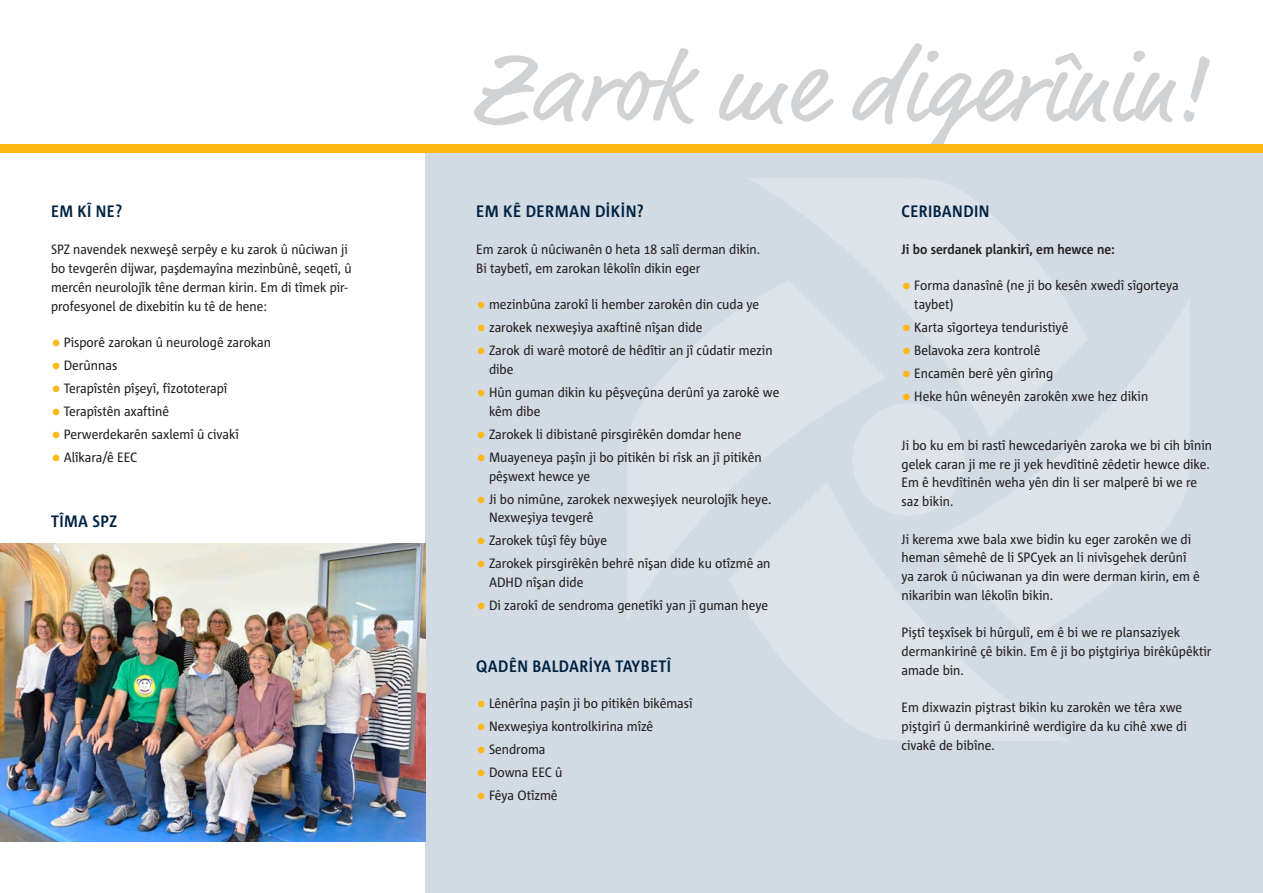
<style>
.page{position:relative;width:1263px;height:893px;background:#fff}
.page>*{position:absolute;margin:0;border:0;box-sizing:border-box;transform-origin:0 0}
.t1{font:99px "Market Pro";letter-spacing:.02em;color:#d1d2d4}
.t2{font:700 16.5px "Corpid C1 s S Cd";color:#002241}
.t3{font:13.5px/18.8px "Corpid C1 s S Cd";color:#231f20}
.t4{font:700 13.5px "Corpid C1 s S Cd";color:#231f20}
.s1{font-size:20.25px;color:#fcb814}
</style>
<div class="page">
<div style="left:0;top:145px;width:1263px;height:8px;background:#fcb814"></div>
<div style="left:425px;top:153px;width:838px;height:740px;background:#d2dae3"></div>
<img style="left:628px;top:179px;width:561px;height:561px">
<img style="left:0;top:543px;width:425px;height:299px">
<p class="t2" style="left:51px;top:201px;width:73px">EM KÎ NE?</p>
<p class="t3" style="left:51px;top:240px;width:302px">SPZ navendek nexweşê serpêy e ku zarok û nûciwan ji bo tevgerên dijwar, paşdemayîna mezinbûnê, seqetî, û mercên neurolojîk têne derman kirin. Em di tîmek pir&shy;profesyonel de dixebitin ku tê de hene:</p>
<p class="t3" style="left:51px;top:332px;width:222px"><span class="s1">•</span> Pisporê zarokan û neurologê zarokan</p>
<p class="t3" style="left:51px;top:355px;width:68px"><span class="s1">•</span> Derûnnas</p>
<p class="t3" style="left:51px;top:378px;width:178px"><span class="s1">•</span> Terapîstên pîşeyî, fîzototerapî</p>
<p class="t3" style="left:51px;top:401px;width:120px"><span class="s1">•</span> Terapîstên axaftinê</p>
<p class="t3" style="left:51px;top:424px;width:189px"><span class="s1">•</span> Perwerdekarên saxlemî û civakî</p>
<p class="t3" style="left:51px;top:447px;width:88px"><span class="s1">•</span> Alîkara/ê EEC</p>
<p class="t2" style="left:51px;top:511px;width:68px">TÎMA SPZ</p>
<p class="t1" style="left:473px;top:22px;width:733px">Zarok me digerînin!</p>
<p class="t2" style="left:476px;top:201px;width:169px">EM KÊ DERMAN DİKİN?</p>
<p class="t3" style="left:476px;top:240px;width:285px">Em zarok û nûciwanên 0 heta 18 salî derman dikin.</p>
<p class="t3" style="left:476px;top:259px;width:226px">Bi taybetî, em zarokan lêkolîn dikin eger</p>
<p class="t3" style="left:476px;top:295px;width:284px"><span class="s1">•</span> mezinbûna zarokî li hember zarokên din cuda ye</p>
<p class="t3" style="left:476px;top:318px;width:228px"><span class="s1">•</span> zarokek nexweşiya axaftinê nîşan dide</p>
<p class="t3" style="left:489px;top:341px;width:285px;text-indent:-13px"><span class="s1">•</span> Zarok di warê motorê de hêdîtir an jî cûdatir mezin dibe</p>
<p class="t3" style="left:489px;top:382px;width:292px;text-indent:-13px"><span class="s1">•</span> Hûn guman dikin ku pêşveçûna derûnî ya zarokê we kêm dibe</p>
<p class="t3" style="left:476px;top:424px;width:267px"><span class="s1">•</span> Zarokek li dibistanê pirsgirêkên domdar hene</p>
<p class="t3" style="left:489px;top:447px;width:274px;text-indent:-13px"><span class="s1">•</span> Muayeneya paşîn ji bo pitikên bi rîsk an jî pitikên pêşwext hewce ye</p>
<p class="t3" style="left:489px;top:489px;width:284px;text-indent:-13px"><span class="s1">•</span> Ji bo nimûne, zarokek nexweşiyek neurolojîk heye.<br>Nexweşiya tevgerê</p>
<p class="t3" style="left:476px;top:531px;width:132px"><span class="s1">•</span> Zarokek tûşî fêy bûye</p>
<p class="t3" style="left:489px;top:554px;width:283px;text-indent:-13px"><span class="s1">•</span> Zarokek pirsgirêkên behrê nîşan dide ku otîzmê an<br>ADHD nîşan dide</p>
<p class="t3" style="left:476px;top:595px;width:293px"><span class="s1">•</span> Di zarokî de sendroma genetîkî yan jî guman heye</p>
<p class="t2" style="left:476px;top:656px;width:197px">QADÊN BALDARİYA TAYBETÎ</p>
<p class="t3" style="left:476px;top:693px;width:218px"><span class="s1">•</span> Lênêrîna paşîn ji bo pitikên bikêmasî</p>
<p class="t3" style="left:476px;top:716px;width:179px"><span class="s1">•</span> Nexweşiya kontrolkirina mîzê</p>
<p class="t3" style="left:476px;top:739px;width:71px"><span class="s1">•</span> Sendroma</p>
<p class="t3" style="left:476px;top:762px;width:88px"><span class="s1">•</span> Downa EEC û</p>
<p class="t3" style="left:476px;top:785px;width:83px"><span class="s1">•</span> Fêya Otîzmê</p>
<p class="t2" style="left:901px;top:201px;width:90px">CERIBANDIN</p>
<p class="t4" style="left:901px;top:241px;width:215px">Ji bo serdanek plankirî, em hewce ne:</p>
<p class="t3" style="left:914px;top:276px;width:266px;text-indent:-13px"><span class="s1">•</span> Forma danasînê (ne ji bo kesên xwedî sîgorteya taybet)</p>
<p class="t3" style="left:901px;top:318px;width:168px"><span class="s1">•</span> Karta sîgorteya tenduristiyê</p>
<p class="t3" style="left:901px;top:341px;width:140px"><span class="s1">•</span> Belavoka zera kontrolê</p>
<p class="t3" style="left:901px;top:364px;width:153px"><span class="s1">•</span> Encamên berê yên girîng</p>
<p class="t3" style="left:901px;top:387px;width:248px"><span class="s1">•</span> Heke hûn wêneyên zarokên xwe hez dikin</p>
<p class="t3" style="left:901px;top:435px;width:312px">Ji bo ku em bi rastî hewcedariyên zaroka we bi cih bînin gelek caran ji me re ji yek hevdîtinê zêdetir hewce dike.<br>Em ê hevdîtinên weha yên din li ser malperê bi we re saz bikin.</p>
<p class="t3" style="left:901px;top:529px;width:300px">Ji kerema xwe bala xwe bidin ku eger zarokên we di heman sêmehê de li SPCyek an li nivîsgehek derûnî ya zarok û nûciwanan ya din were derman kirin, em ê nikaribin wan lêkolîn bikin.</p>
<p class="t3" style="left:901px;top:623px;width:312px">Piştî teşxîsek bi hûrgulî, em ê bi we re plansaziyek dermankirinê çê bikin. Em ê ji bo piştgiriya birêkûpêktir amade bin.</p>
<p class="t3" style="left:901px;top:698px;width:287px">Em dixwazin piştrast bikin ku zarokên we têra xwe piştgirî û dermankirinê werdigire da ku cihê xwe di civakê de bibîne.</p>
</div>
